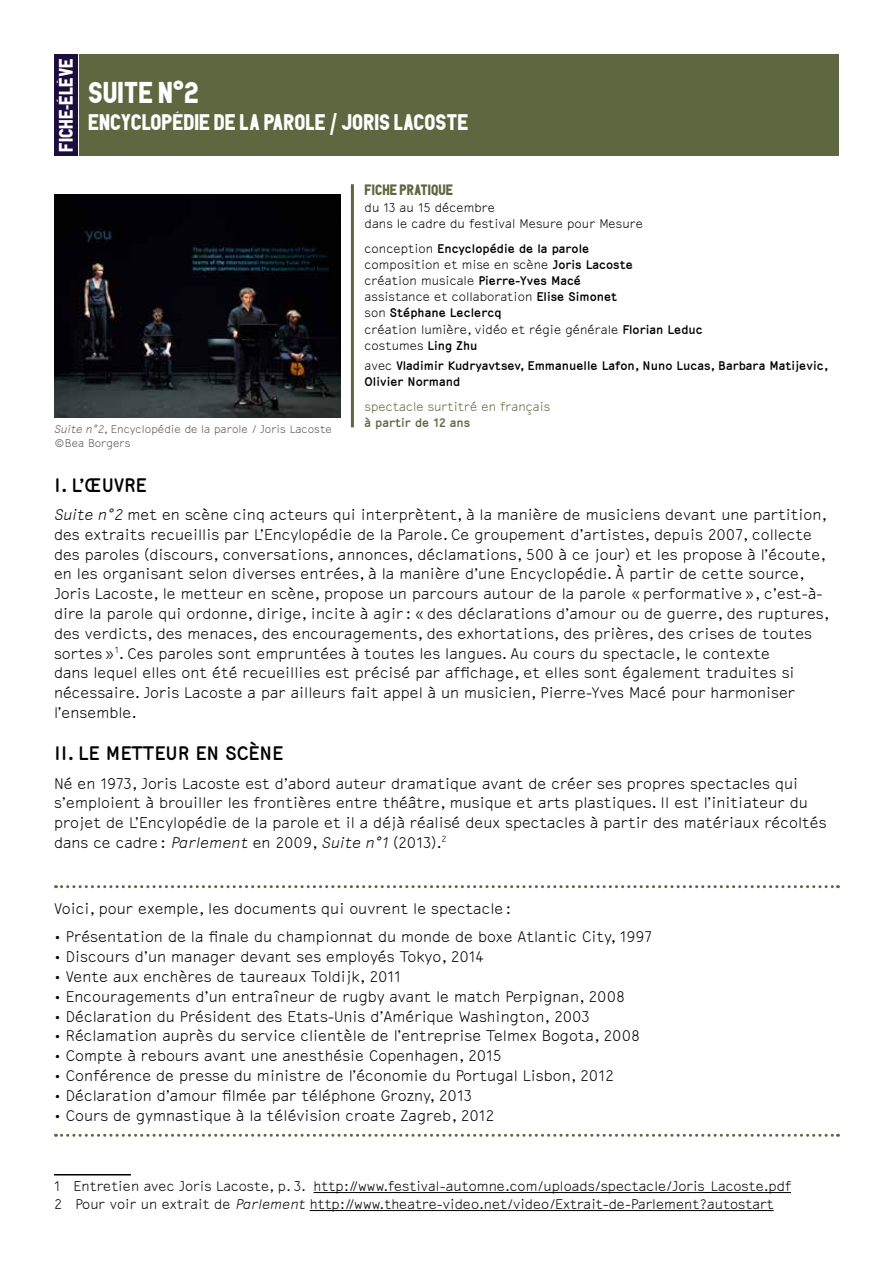
<style>
.page{position:relative;width:893px;height:1263px;background:#fff}
.page>*{position:absolute;margin:0;border:0;box-sizing:border-box;transform-origin:0 0}
.t1{font:30px "PDU";color:#fff}
.t2{font:22.5px "PDU";color:#fff}
.t3{font:700 21px "Recibo";color:#000}
.t4{font:19.5px "PDU";color:#fff}
.t5{font:300 16.5px/19.8px "Recibo";color:#000}
.t6{font:300 15px/18px "Recibo";color:#000}
.t7{font:15px "PDU";color:#5e673f}
.t8{font:300 13.5px/16.2px "Recibo";color:#000}
.t9{font:700 13.5px/16.2px "Recibo";color:#000}
.t10{font:300 13.5px "Recibo";color:#5e673f}
.t11{font:700 13.5px "Recibo";color:#5e673f}
.t12{font:300 12px/14.4px "Recibo";color:#575756}
.s1{font-style:italic}
.s2{font-weight:700}
.s3{font-weight:300}
</style>
<div class="page">
<div style="left:80px;top:54px;width:759px;height:102px;background:#5e673f"></div>
<div style="left:54px;top:54px;width:23px;height:102px;background:#1b0d3e"></div>
<img style="left:54px;top:194px;width:286px;height:223px">
<hr style="left:351px;top:184px;width:3px;height:243px;background:#5e673f">
<hr style="left:314px;top:1192px;width:477px;height:1px;background:#000">
<hr style="left:310px;top:1210px;width:464px;height:1px;background:#000">
<hr style="left:54px;top:1174px;width:77px;height:1px;background:#000">
<svg style="left:56px;top:885px;width:782px;height:3px"></svg>
<svg style="left:56px;top:1134px;width:782px;height:3px"></svg>
<p class="t4" style="left:52px;top:152px;width:95px;rotate:-90deg">FICHE-ÉLÈVE</p>
<h1 class="t1" style="left:88px;top:71px;width:112px">SUITE N°2</h1>
<h2 class="t2" style="left:88px;top:106px;width:382px">ENCYCLOPÉDIE DE LA PAROLE / JORIS LACOSTE</h2>
<p class="t12" style="left:54px;top:422px;width:280px"><span class="s1">Suite n°2</span>, Encyclopédie de la parole / Joris Lacoste ©Bea Borgers</p>
<p class="t7" style="left:365px;top:180px;width:90px">FICHE PRATIQUE</p>
<p class="t8" style="left:365px;top:199px;width:280px">du 13 au 15 décembre<br>dans le cadre du festival Mesure pour Mesure</p>
<p class="t8" style="left:365px;top:240px;width:340px">conception <span class="s2">Encyclopédie de la parole<br></span>composition et mise en scène <span class="s2">Joris Lacoste<br></span>création musicale <span class="s2">Pierre-Yves Macé<br></span>assistance et collaboration <span class="s2">Elise Simonet<br></span>son <span class="s2">Stéphane Leclercq<br></span>création lumière, vidéo et régie générale <span class="s2">Florian Leduc </span>costumes <span class="s2">Ling Zhu</span></p>
<p class="t9" style="left:365px;top:358px;width:465px"><span class="s3">avec</span> Vladimir Kudryavtsev, Emmanuelle Lafon, Nuno Lucas, Barbara Matijevic,<br>Olivier Normand</p>
<p class="t10" style="left:365px;top:399px;width:187px">spectacle surtitré en français</p>
<p class="t11" style="left:365px;top:415px;width:107px">à partir de 12 ans</p>
<p class="t3" style="left:54px;top:473px;width:94px">I. L’ŒUVRE</p>
<p class="t5" style="left:54px;top:505px;width:777px"><span class="s1">Suite n°2</span> met en scène cinq acteurs qui interprètent, à la manière de musiciens devant une partition, des extraits recueillis par L’Encylopédie de la Parole. Ce groupement d’artistes, depuis 2007, collecte des paroles (discours, conversations, annonces, déclamations, 500 à ce jour) et les propose à l’écoute, en les organisant selon diverses entrées, à la manière d’une Encyclopédie. À partir de cette source, Joris Lacoste, le metteur en scène, propose un parcours autour de la parole «performative», c’est-à&shy;dire la parole qui ordonne, dirige, incite à agir : «des déclarations d’amour ou de guerre, des ruptures, des verdicts, des menaces, des encouragements, des exhortations, des prières, des crises de toutes sortes»<sup>1</sup>. Ces paroles sont empruntées à toutes les langues. Au cours du spectacle, le contexte<br>dans lequel elles ont été recueillies est précisé par affichage, et elles sont également traduites si nécessaire. Joris Lacoste a par ailleurs fait appel à un musicien, Pierre-Yves Macé pour harmoniser l’ensemble.</p>
<p class="t3" style="left:54px;top:742px;width:231px">II. LE METTEUR EN SCÈNE</p>
<p class="t5" style="left:54px;top:774px;width:774px">Né en 1973, Joris Lacoste est d’abord auteur dramatique avant de créer ses propres spectacles qui s’emploient à brouiller les frontières entre théâtre, musique et arts plastiques. Il est l’initiateur du projet de L’Encylopédie de la parole et il a déjà réalisé deux spectacles à partir des matériaux récoltés dans ce cadre: <span class="s1">Parlement</span> en 2009, <span class="s1">Suite n°1</span> (2013).<sup>2</sup></p>
<p class="t5" style="left:54px;top:899px;width:459px">Voici, pour exemple, les documents qui ouvrent le spectacle:</p>
<p class="t5" style="left:54px;top:927px;width:599px">• Présentation de la finale du championnat du monde de boxe Atlantic City, 1997</p>
<p class="t5" style="left:54px;top:947px;width:431px">• Discours d’un manager devant ses employés Tokyo, 2014</p>
<p class="t5" style="left:54px;top:967px;width:348px">• Vente aux enchères de taureaux Toldijk, 2011</p>
<p class="t5" style="left:54px;top:987px;width:572px">• Encouragements d’un entraîneur de rugby avant le match Perpignan, 2008</p>
<p class="t5" style="left:54px;top:1007px;width:537px">• Déclaration du Président des Etats-Unis d’Amérique Washington, 2003</p>
<p class="t5" style="left:54px;top:1026px;width:587px">• Réclamation auprès du service clientèle de l’entreprise Telmex Bogota, 2008</p>
<p class="t5" style="left:54px;top:1046px;width:449px">• Compte à rebours avant une anesthésie Copenhagen, 2015</p>
<p class="t5" style="left:54px;top:1066px;width:561px">• Conférence de presse du ministre de l’économie du Portugal Lisbon, 2012</p>
<p class="t5" style="left:54px;top:1086px;width:419px">• Déclaration d’amour filmée par téléphone Grozny, 2013</p>
<p class="t5" style="left:54px;top:1106px;width:442px">• Cours de gymnastique à la télévision croate Zagreb, 2012</p>
<p class="t6" style="left:54px;top:1177px;width:738px">1 Entretien avec Joris Lacoste, p. 3. http://www.festival-automne.com/uploads/spectacle/Joris_Lacoste.pdf<br>2 Pour voir un extrait de <span class="s1">Parlement</span> http://www.theatre-video.net/video/Extrait-de-Parlement?autostart</p>
</div>
